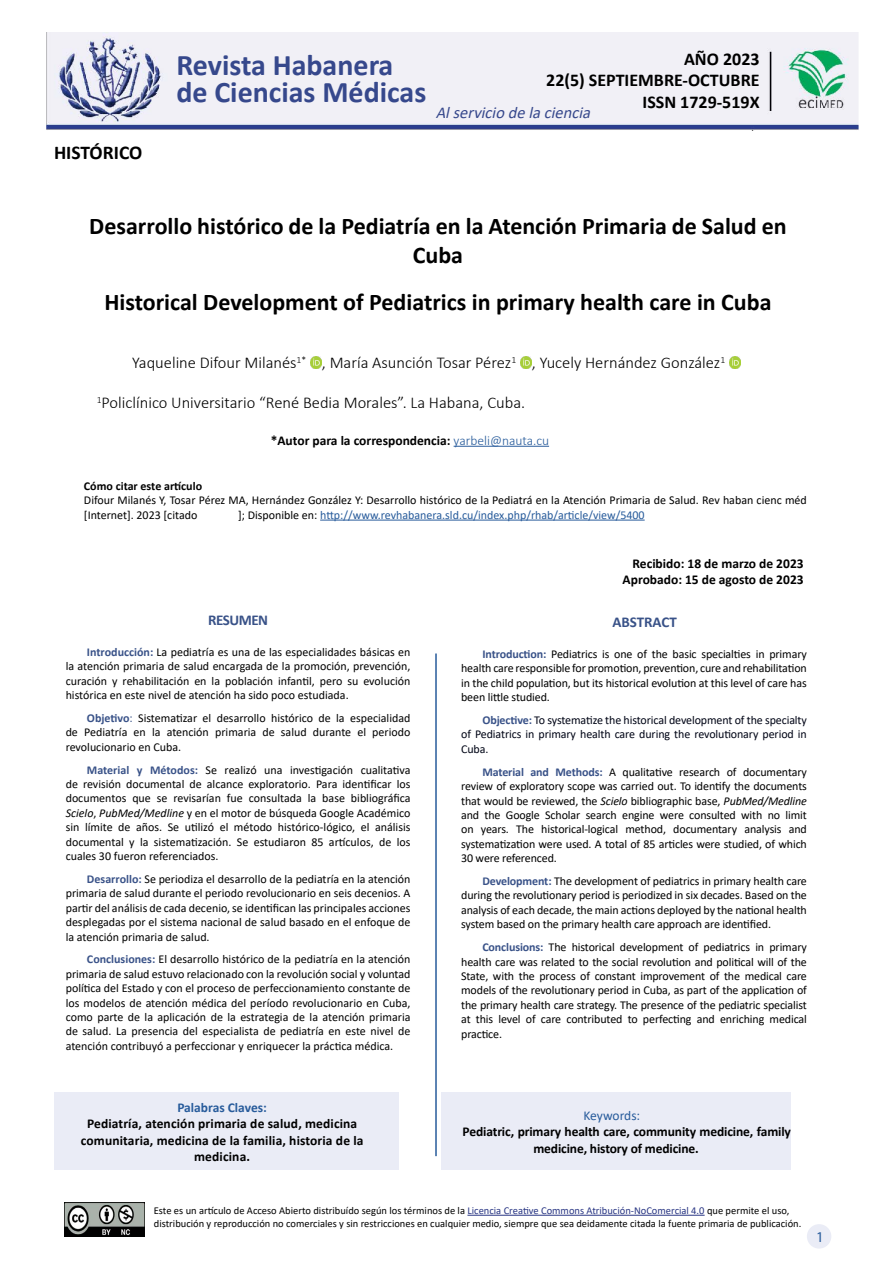
<style>
.page{position:relative;width:893px;height:1263px;background:#fff}
.page>*{position:absolute;margin:0;border:0;box-sizing:border-box;transform-origin:0 0}
.t1{font:700 30px/27px "Calibri";color:#36488c}
.t2{font:700 24px/28.8px "Calibri";color:#000;text-align:center}
.t3{font:700 19.5px "Calibri";color:#000}
.t4{font:700 18px/21.6px "Calibri";color:#000;text-align:right}
.t5{font:300 16.5px "Calibri";color:#000}
.t6{font:italic 16.5px "Calibri";color:#36488c}
.t7{font:700 15px "Calibri";letter-spacing:-.01em;color:#395288}
.t8{font:700 15px "Calibri";letter-spacing:-.03em;color:#395288}
.t9{font:15px "Myriad Pro";color:#275b9b}
.t10{font:700 13.5px/16.2px "Calibri";color:#000;text-align:center}
.t11{font:700 13.5px "Calibri";color:#275b9b}
.t12{font:13.5px "Calibri";letter-spacing:-.005em;color:#275b9b}
.t13{font:12px/14.4px "Calibri";color:#000;text-align:justify}
.t14{font:12px/14.4px "Calibri";letter-spacing:-.01em;color:#010000;text-align:justify}
.t15{font:12px/14.4px "Calibri";letter-spacing:-.01em;color:#000516;text-align:justify}
.t16{font:12px "Calibri";color:#275b9b}
.t17{font:700 12px "Calibri";color:#000}
.t18{font:10.5px/12.6px "Calibri";color:#000}
.s1{font-weight:300;color:#275b9b}
.s2{color:#000}
.s3{font-weight:700;color:#395288}
.s4{color:#395288}
.s5{font-style:italic}
.s6{color:#283583}
</style>
<div class="page">
<div style="left:807px;top:1224px;width:24px;height:24px;background:#eaecf6;border-radius:50%"></div>
<img style="left:65px;top:1202px;width:80px;height:34px">
<hr style="left:467px;top:1215px;width:238px;height:1px;background:#283583">
<img style="left:47px;top:33px;width:812px;height:97px">
<svg style="left:310px;top:357px;width:12px;height:11px"></svg>
<svg style="left:520px;top:357px;width:12px;height:11px"></svg>
<svg style="left:729px;top:357px;width:12px;height:11px"></svg>
<hr style="left:454px;top:446px;width:95px;height:1px;background:#275b9b">
<hr style="left:435px;top:653px;width:2px;height:503px;background:#275b9b">
<div style="left:54px;top:1092px;width:345px;height:78px;background:#eaecf6"></div>
<div style="left:441px;top:1092px;width:350px;height:78px;background:#eaecf6"></div>
<hr style="left:320px;top:520px;width:325px;height:1px;background:#275b9b">
<h3 class="t3" style="left:54px;top:138px;width:90px">HISTÓRICO</h3>
<h1 class="t1" style="left:176px;top:51px;width:251px">Revista Habanera de Ciencias Médicas</h1>
<h3 class="t4" style="left:546px;top:48px;width:215px">AÑO 2023<br>22(5) SEPTIEMBRE-OCTUBRE<br>ISSN 1729-519X</h3>
<h3 class="t6" style="left:436px;top:101px;width:161px">Alserviciodelaciencia</h3>
<h3 class="t4" style="left:529px;top:64px;width:215px">21(5) SEPTIEMBRE-OCTUBRE</h3>
<h2 class="t2" style="left:89px;top:211px;width:699px">Desarrollo histórico de la Pediatría en la Atención Primaria de Salud en<br>Cuba</h2>
<h2 class="t2" style="left:104px;top:287px;width:669px">Historical Development of Pediatrics in primary health care in Cuba</h2>
<h3 class="t5" style="left:132px;top:353px;width:595px">Yaqueline Difour Milanés<sup>1*</sup> , María Asunción Tosar Pérez<sup>1</sup> , Yucely Hernández González<sup>1</sup></h3>
<h3 class="t5" style="left:97px;top:393px;width:430px"><sup>1</sup>Policlínico Universitario “René Bedia Morales”. La Habana, Cuba.</h3>
<p class="t10" style="left:271px;top:432px;width:280px">*Autor para la correspondencia: <span class="s1">yarbeli@nauta.cu</span></p>
<p class="t17" style="left:84px;top:477px;width:120px">Cómo citar este artículo</p>
<p class="t13" style="left:84px;top:493px;width:724px">Difour Milanés Y, Tosar Pérez MA, Hernández González Y: Desarrollo histórico de la Pediatrá en la Atención Primaria de Salud. Rev haban cienc méd [Internet]. 2023 [citado</p>
<p class="t16" style="left:238px;top:506px;width:408px"><span class="s2">]; Disponible en:</span> http://www.revhabanera.sld.cu/index.php/rhab/article/view/5400</p>
<p class="t8" style="left:208px;top:610px;width:62px">RESUMEN</p>
<p class="t13" style="left:66px;top:644px;width:346px;text-indent:21px"><span class="s3">Introducción:</span> La pediatría es una de las especialidades básicas en la atención primaria de salud encargada de la promoción, prevención, curación y rehabilitación en la población infantil, pero su evolución histórica en este nivel de atención ha sido poco estudiada.</p>
<p class="t13" style="left:66px;top:710px;width:346px;text-indent:21px"><span class="s3">Objetivo</span><span class="s4">:</span> Sistematizar el desarrollo histórico de la especialidad de Pediatría en la atención primaria de salud durante el periodo revolucionario en Cuba.</p>
<p class="t13" style="left:66px;top:762px;width:346px;text-indent:21px"><span class="s3">Material y Métodos:</span> Se realizó una investigación cualitativa de revisión documental de alcance exploratorio. Para identificar los documentos que se revisarían fue consultada la base bibliográfica <span class="s5">Scielo</span>, <span class="s5">PubMed/Medline</span> y en el motor de búsqueda Google Académico sin límite de años. Se utilizó el método histórico-lógico, el análisis documental y la sistematización. Se estudiaron 85 artículos, de los cuales 30 fueron referenciados.</p>
<p class="t13" style="left:66px;top:871px;width:346px;text-indent:21px"><span class="s3">Desarrollo:</span> Se periodiza el desarrollo de la pediatría en la atención primaria de salud durante el periodo revolucionario en seis decenios. A partir del análisis de cada decenio, se identifican las principales acciones desplegadas por el sistema nacional de salud basado en el enfoque de la atención primaria de salud.</p>
<p class="t13" style="left:66px;top:952px;width:346px;text-indent:21px"><span class="s3">Conclusiones:</span> El desarrollo histórico de la pediatría en la atención primaria de salud estuvo relacionado con la revolución social y voluntad política del Estado y con el proceso de perfeccionamiento constante de los modelos de atención médica del período revolucionario en Cuba, como parte de la aplicación de la estrategia de la atención primaria de salud. La presencia del especialista de pediatría en este nivel de atención contribuyó a perfeccionar y enriquecer la práctica médica.</p>
<p class="t10" style="left:623px;top:555px;width:183px;text-align:right">Recibido: 18 de marzo de 2023<br>Aprobado: 15 de agosto de 2023</p>
<p class="t7" style="left:612px;top:612px;width:66px">ABSTRACT</p>
<p class="t13" style="left:461px;top:646px;width:347px;text-indent:21px"><span class="s3">Introduction:</span> Pediatrics is one of the basic specialties in primary health care responsible for promotion, prevention, cure and rehabilitation in the child population, but its historical evolution at this level of care has been little studied.</p>
<p class="t15" style="left:461px;top:712px;width:347px;text-indent:21px"><span class="s3">Objective:</span> To systematize the historical development of the specialty of Pediatrics in primary health care during the revolutionary period in Cuba.</p>
<p class="t14" style="left:461px;top:764px;width:347px;text-indent:21px"><span class="s3">Material and Methods:</span> A qualitative research of documentary review of exploratory scope was carried out. To identify the documents that would be reviewed, the <span class="s5">Scielo</span> bibliographic base, <span class="s5">PubMed/Medline </span>and the Google Scholar search engine were consulted with no limit on years. The historical-logical method, documentary analysis and systematization were used. A total of 85 articles were studied, of which 30 were referenced.</p>
<p class="t14" style="left:461px;top:873px;width:347px;text-indent:21px"><span class="s3">Development:</span> The development of pediatrics in primary health care during the revolutionary period is periodized in six decades. Based on the analysis of each decade, the main actions deployed by the national health system based on the primary health care approach are identified.</p>
<p class="t13" style="left:461px;top:940px;width:347px;text-indent:21px"><span class="s3">Conclusions:</span> The historical development of pediatrics in primary health care was related to the social revolution and political will of the State, with the process of constant improvement of the medical care models of the revolutionary period in Cuba, as part of the application of the primary health care strategy. The presence of the pediatric specialist at this level of care contributed to perfecting and enriching medical practice.</p>
<p class="t11" style="left:177px;top:1098px;width:91px">Palabras Claves:</p>
<p class="t10" style="left:81px;top:1115px;width:284px">Pediatría, atención primaria de salud, medicina comunitaria, medicina de la familia, historia de la medicina.</p>
<p class="t12" style="left:583px;top:1106px;width:58px">Keywords:</p>
<p class="t10" style="left:533px;top:1124px;width:259px;text-align:left;text-indent:-71px">Pediatric, primary health care, community medicine, family medicine, history of medicine.</p>
<p class="t18" style="left:154px;top:1204px;width:649px">Este es un artículo de Acceso Abierto distribuído según los términos de la <span class="s6">Licencia Creative Commons Atribución-NoComercial 4.0</span> que permite el uso, distribución y reproducción no comerciales y sin restricciones en cualquier medio, siempre que sea deidamente citada la fuente primaria de publicación.</p>
<p class="t9" style="left:816px;top:1228px;width:9px">1</p>
</div>
